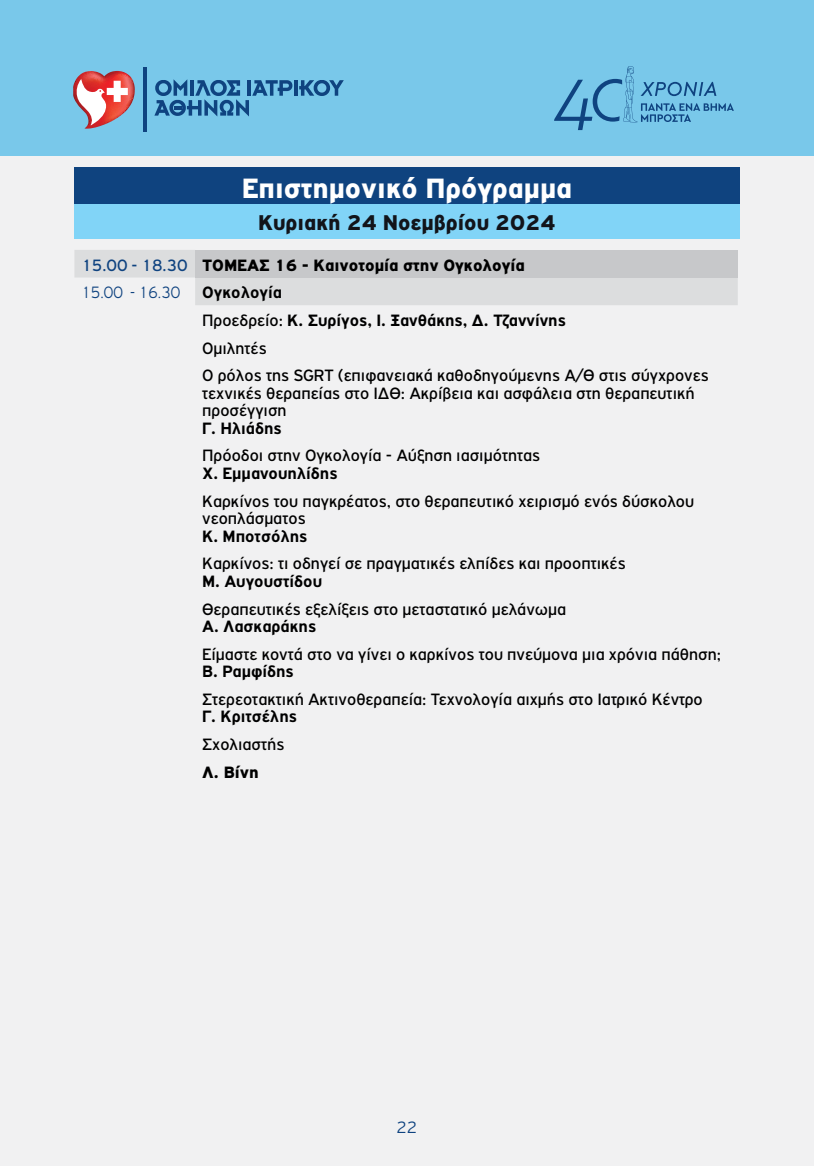
<style>
.page{position:relative;width:814px;height:1166px;background:#f1f1f2}
.page>*{position:absolute;margin:0;border:0;box-sizing:border-box;transform-origin:0 0}
.t1{font:900 29.75px "PF Highway Gothic";color:#fff}
.t2{font:900 22.75px "PF Highway Gothic";color:#12141a}
.t3{font:17.5px/17.5px "PF Highway Gothic";color:#000}
.t4{font:700 17.5px "PF Highway Gothic";color:#000}
.t5{font:900 17.5px "PF Highway Gothic";color:#000}
.t6{font:300 17.5px "PF Highway Gothic";color:#0f4380;scale:.9 1}
.t7{font:300 17.5px "PF Highway Gothic";color:#0f4380}
.s1{font-weight:400;color:#0f4380}
.s2{font-weight:700;color:#000}
.s3{font-weight:400}
</style>
<div class="page">
<div style="left:0;top:0;width:814px;height:156px;background:#79c8ea"></div>
<hr style="left:144px;top:67px;width:3px;height:65px;background:#0f4380">
<svg style="left:73px;top:71px;width:62px;height:58px"></svg>
<hr style="left:294px;top:80px;width:3px;height:16px;background:#0f4380">
<svg style="left:299px;top:80px;width:45px;height:16px"></svg>
<svg style="left:154px;top:79px;width:138px;height:37px"></svg>
<svg style="left:554px;top:66px;width:180px;height:64px"></svg>
<hr style="left:813px;top:0;width:1px;height:156px;background:#81d4f7">
<div style="left:74px;top:168px;width:665px;height:36px;background:#0f437f"></div>
<div style="left:74px;top:204px;width:665px;height:34px;background:#81d4f7"></div>
<svg style="left:74px;top:250px;width:663px;height:55px"></svg>
<div style="left:195px;top:250px;width:542px;height:27px;background:#c7c8ca"></div>
<h1 class="t1" style="left:242px;top:171px;width:332px">Επιστημονικό Πρόγραμμα</h1>
<h2 class="t2" style="left:258px;top:210px;width:299px">Κυριακή 24 Νοεμβρίου 2024</h2>
<p class="t5" style="left:81px;top:255px;width:444px"><span class="s1">15.00 - 18.30</span> ΤΟΜΕΑΣ 16 - Καινοτομία στην Ογκολογία</p>
<p class="t6" style="left:81px;top:283px;width:224px">15.00 - 16.30 <span class="s2">Ογκολογία</span></p>
<p class="t4" style="left:202px;top:311px;width:365px"><span class="s3">Προεδρείο:</span> Κ. Συρίγος, Ι. Ξανθάκης, Δ. Τζαννίνης</p>
<p class="t3" style="left:202px;top:339px;width:66px">Ομιλητές</p>
<p class="t3" style="left:202px;top:367px;width:508px">Ο ρόλος της SGRT (επιφανειακά καθοδηγούμενης Α/Θ στις σύγχρονες</p>
<p class="t3" style="left:202px;top:384px;width:494px">τεχνικές θεραπείας στο ΙΔΘ: Ακρίβεια και ασφάλεια στη θεραπευτική προσέγγιση</p>
<p class="t4" style="left:202px;top:418px;width:81px">Γ. Ηλιάδης</p>
<p class="t3" style="left:202px;top:447px;width:340px">Πρόοδοι στην Ογκολογία - Αύξηση ιασιμότητας</p>
<p class="t4" style="left:202px;top:464px;width:137px">X. Εμμανουηλίδης</p>
<p class="t3" style="left:202px;top:492px;width:493px">Καρκίνος του παγκρέατος, στο θεραπευτικό χειρισμό ενός δύσκολου νεοπλάσματος</p>
<p class="t4" style="left:202px;top:526px;width:107px">Κ. Μποτσόλης</p>
<p class="t3" style="left:202px;top:555px;width:425px">Καρκίνος: τι οδηγεί σε πραγματικές ελπίδες και προοπτικές</p>
<p class="t4" style="left:202px;top:572px;width:121px">Μ. Αυγουστίδου</p>
<p class="t3" style="left:202px;top:600px;width:365px">Θεραπευτικές εξελίξεις στο μεταστατικό μελάνωμα</p>
<p class="t4" style="left:202px;top:617px;width:116px">Α. Λασκαράκης</p>
<p class="t3" style="left:202px;top:645px;width:520px">Είμαστε κοντά στο να γίνει ο καρκίνος του πνεύμονα μια χρόνια πάθηση;</p>
<p class="t4" style="left:202px;top:662px;width:93px">Β. Ραμφίδης</p>
<p class="t3" style="left:202px;top:690px;width:502px">Στερεοτακτική Ακτινοθεραπεία: Τεχνολογία αιχμής στο Ιατρικό Κέντρο</p>
<p class="t4" style="left:202px;top:707px;width:96px">Γ. Κριτσέλης</p>
<p class="t3" style="left:202px;top:735px;width:84px">Σχολιαστής</p>
<p class="t5" style="left:202px;top:762px;width:58px">Λ. Βίνη</p>
<p class="t7" style="left:396px;top:1117px;width:22px">22</p>
</div>
